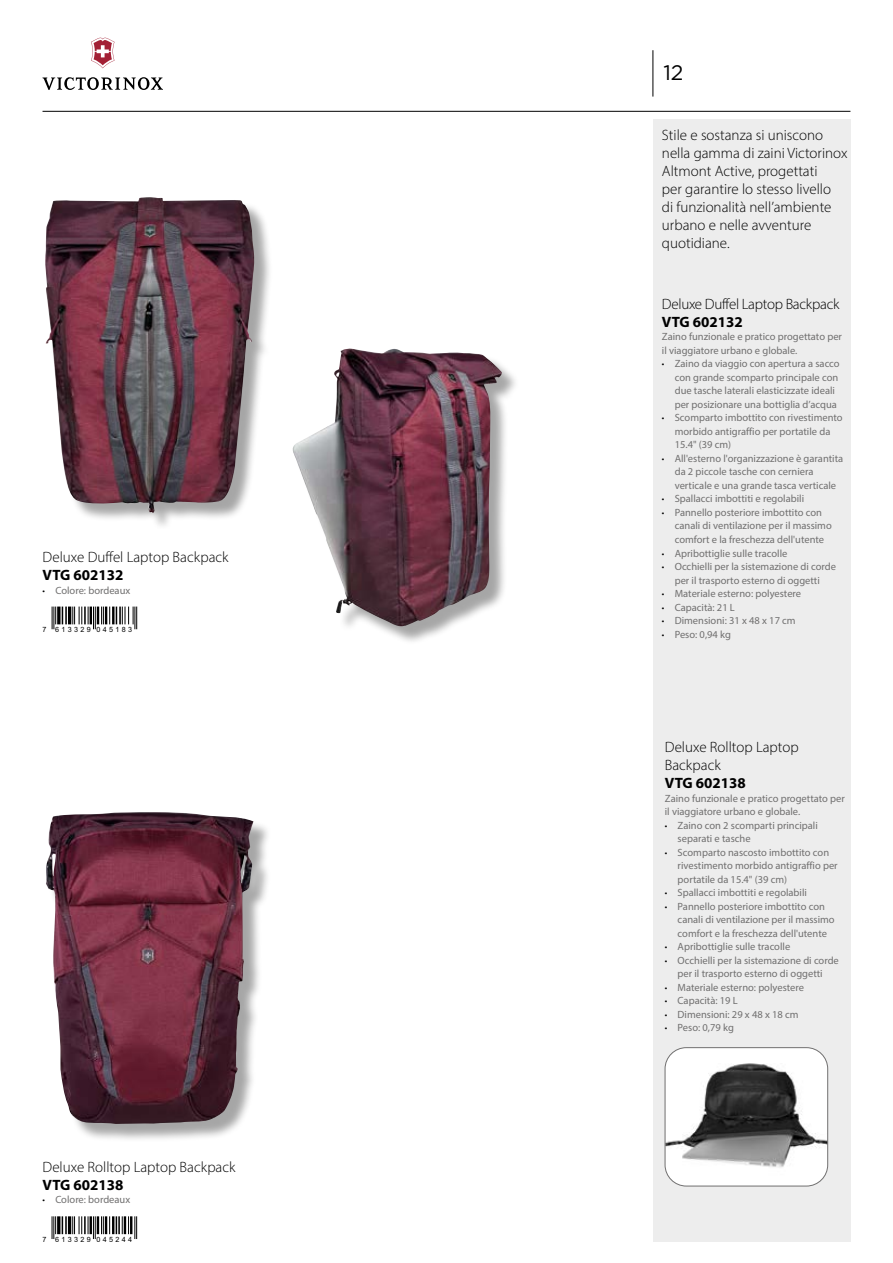
<style>
.page{position:relative;width:893px;height:1263px;background:#fff}
.page>*{position:absolute;margin:0;border:0;box-sizing:border-box;transform-origin:0 0}
.t1{font:21px "Gotham";color:#000}
.t2{font:300 15px/18px "Myriad Pro";color:#000}
.t3{font:700 15px "Myriad Pro";color:#000}
.t4{font:300 15px "Myriad Pro";letter-spacing:-.02em;color:#000}
.t5{font:10.5px/13.5px "Myriad Pro";color:#706f6f}
.t6{font:7.2px "Arial";letter-spacing:.32em;color:#000}
.s1{font-weight:300;font-stretch:condensed;color:#000}
</style>
<div class="page">
<div style="left:653px;top:119px;width:197px;height:1123px;background:#ededed"></div>
<svg style="left:43px;top:77px;width:120px;height:13px"></svg>
<svg style="left:91px;top:38px;width:23px;height:30px"></svg>
<hr style="left:43px;top:111px;width:807px;height:1px;background:#000">
<hr style="left:653px;top:50px;width:1px;height:47px;background:#000">
<svg style="left:52px;top:606px;width:4px;height:23px"></svg>
<svg style="left:57px;top:606px;width:4px;height:18px"></svg>
<svg style="left:62px;top:606px;width:48px;height:23px"></svg>
<hr style="left:112px;top:606px;width:3px;height:18px;background:#000">
<svg style="left:116px;top:606px;width:21px;height:23px"></svg>
<svg style="left:52px;top:1216px;width:4px;height:23px"></svg>
<hr style="left:57px;top:1216px;width:3px;height:18px;background:#000">
<svg style="left:62px;top:1216px;width:75px;height:23px"></svg>
<div style="left:47px;top:200px;width:226px;height:329px;background:#000;opacity:.35"></div>
<img style="left:45px;top:197px;width:209px;height:316px">
<div style="left:295px;top:351px;width:225px;height:293px;background:#000;opacity:.35"></div>
<img style="left:293px;top:348px;width:209px;height:278px">
<div style="left:48px;top:814px;width:223px;height:329px;background:#000;opacity:.35"></div>
<img style="left:46px;top:812px;width:207px;height:312px">
<img style="left:665px;top:1049px;width:163px;height:137px">
<div style="left:665px;top:1047px;width:163px;height:139px;border:1px solid #706f6f;border-radius:21px"></div>
<h2 class="t2" style="left:43px;top:548px;width:187px">Deluxe Duffel Laptop Backpack</h2>
<h2 class="t3" style="left:43px;top:565px;width:82px">VTG 602132</h2>
<p class="t5" style="left:43px;top:583px;width:89px"><span class="s1">•</span> Colore: bordeaux</p>
<p class="t6" style="left:43px;top:624px;width:91px">7 613329 045183</p>
<h2 class="t2" style="left:43px;top:1158px;width:194px">Deluxe Rolltop Laptop Backpack</h2>
<h2 class="t3" style="left:43px;top:1175px;width:82px">VTG 602138</h2>
<p class="t5" style="left:43px;top:1193px;width:89px"><span class="s1">•</span> Colore: bordeaux</p>
<p class="t6" style="left:43px;top:1234px;width:91px">7 613329 045244</p>
<h1 class="t1" style="left:663px;top:61px;width:22px">12</h1>
<h2 class="t2" style="left:662px;top:125px;width:187px">Stile e sostanza si uniscono nella gamma di zaini Victorinox<br>Altmont Active, progettati<br>per garantire lo stesso livello<br>di funzionalità nell’ambiente urbano e nelle avventure quotidiane.</h2>
<h2 class="t4" style="left:662px;top:295px;width:179px">Deluxe Duffel Laptop Backpack</h2>
<h2 class="t3" style="left:662px;top:312px;width:82px">VTG 602132</h2>
<p class="t5" style="left:662px;top:330px;width:182px">Zaino funzionale e pratico progettato per il viaggiatore urbano e globale.</p>
<p class="t5" style="left:675px;top:357px;width:166px;text-indent:-13px"><span class="s1">•</span> Zaino da viaggio con apertura a sacco con grande scomparto principale con due tasche laterali elasticizzate ideali per posizionare una bottiglia d’acqua</p>
<p class="t5" style="left:675px;top:411px;width:169px;text-indent:-13px"><span class="s1">•</span> Scomparto imbottito con rivestimento morbido antigraffio per portatile da<br>15.4" (39 cm)</p>
<p class="t5" style="left:675px;top:451px;width:170px;text-indent:-13px"><span class="s1">•</span> All'esterno l'organizzazione è garantita da 2 piccole tasche con cerniera verticale e una grande tasca verticale</p>
<p class="t5" style="left:662px;top:492px;width:144px"><span class="s1">•</span> Spallacci imbottiti e regolabili</p>
<p class="t5" style="left:675px;top:505px;width:159px;text-indent:-13px"><span class="s1">•</span> Pannello posteriore imbottito con canali di ventilazione per il massimo comfort e la freschezza dell'utente</p>
<p class="t5" style="left:662px;top:546px;width:127px"><span class="s1">•</span> Apribottiglie sulle tracolle</p>
<p class="t5" style="left:662px;top:560px;width:176px;text-align:center"><span class="s1">•</span> Occhielli per la sistemazione di corde per il trasporto esterno di oggetti</p>
<p class="t5" style="left:662px;top:587px;width:141px"><span class="s1">•</span> Materiale esterno: polyestere</p>
<p class="t5" style="left:662px;top:600px;width:74px"><span class="s1">•</span> Capacità: 21 L</p>
<p class="t5" style="left:662px;top:614px;width:135px"><span class="s1">•</span> Dimensioni: 31 x 48 x 17 cm</p>
<p class="t5" style="left:662px;top:627px;width:71px"><span class="s1">•</span> Peso: 0,94 kg</p>
<h2 class="t2" style="left:665px;top:738px;width:135px">Deluxe Rolltop Laptop<br>Backpack</h2>
<h2 class="t3" style="left:665px;top:773px;width:82px">VTG 602138</h2>
<p class="t5" style="left:665px;top:791px;width:182px">Zaino funzionale e pratico progettato per il viaggiatore urbano e globale.</p>
<p class="t5" style="left:678px;top:818px;width:142px;text-indent:-13px"><span class="s1">•</span> Zaino con 2 scomparti principali separati e tasche</p>
<p class="t5" style="left:678px;top:845px;width:162px;text-indent:-13px"><span class="s1">•</span> Scomparto nascosto imbottito con rivestimento morbido antigraffio per portatile da 15.4" (39 cm)</p>
<p class="t5" style="left:665px;top:886px;width:144px"><span class="s1">•</span> Spallacci imbottiti e regolabili</p>
<p class="t5" style="left:678px;top:899px;width:159px;text-indent:-13px"><span class="s1">•</span> Pannello posteriore imbottito con canali di ventilazione per il massimo comfort e la freschezza dell'utente</p>
<p class="t5" style="left:665px;top:940px;width:127px"><span class="s1">•</span> Apribottiglie sulle tracolle</p>
<p class="t5" style="left:665px;top:953px;width:176px;text-align:center"><span class="s1">•</span> Occhielli per la sistemazione di corde per il trasporto esterno di oggetti</p>
<p class="t5" style="left:665px;top:980px;width:141px"><span class="s1">•</span> Materiale esterno: polyestere</p>
<p class="t5" style="left:665px;top:994px;width:74px"><span class="s1">•</span> Capacità: 19 L</p>
<p class="t5" style="left:665px;top:1007px;width:135px"><span class="s1">•</span> Dimensioni: 29 x 48 x 18 cm</p>
<p class="t5" style="left:665px;top:1021px;width:71px"><span class="s1">•</span> Peso: 0,79 kg</p>
</div>
